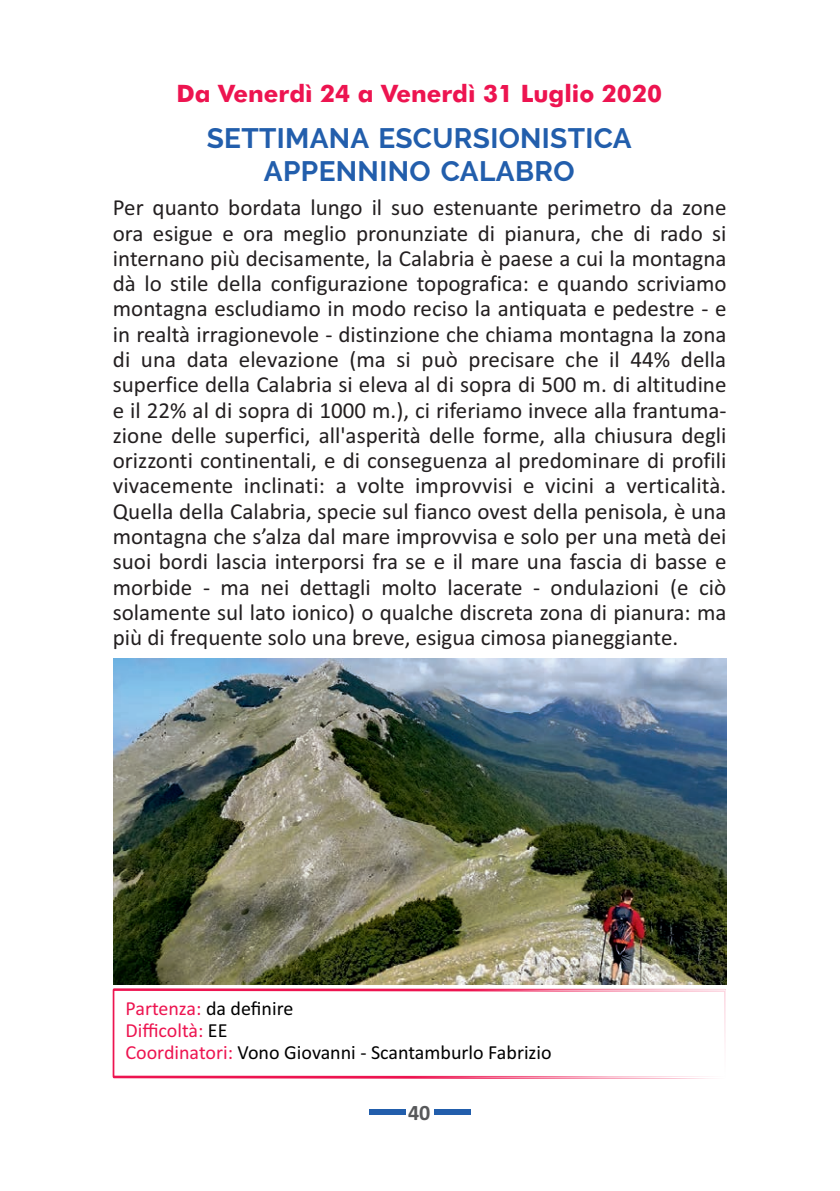
<style>
.page{position:relative;width:840px;height:1191px;background:#fff}
.page>*{position:absolute;margin:0;border:0;box-sizing:border-box;transform-origin:0 0}
.t1{font:700 28px/32.8px "Raleway";letter-spacing:.01em;color:#225eac;text-align:center}
.t2{font:700 24px "Futura BT";color:#ed1450}
.t3{font:23px/25.2px "Calibri";color:#231f20;text-align:justify}
.t4{font:700 22px "Calibri";color:#57585a}
.t5{font:20px/44px "Calibri";color:#000}
.t6{font:20px "Calibri";color:#ed1450}
.s1{color:#ed1450}
.s2{color:#000}
</style>
<div class="page">
<img style="left:113px;top:659px;width:613px;height:325px">
<svg style="left:113px;top:988px;width:612px;height:91px"></svg>
<div style="left:369px;top:1109px;width:36px;height:6px;background:#225eac"></div>
<div style="left:434px;top:1109px;width:36px;height:6px;background:#225eac"></div>
<p class="t2" style="left:176px;top:83px;width:487px">Da Venerdì 24 a Venerdì 31 Luglio 2020</p>
<p class="t1" style="left:206px;top:122px;width:426px">SETTIMANA ESCURSIONISTICA<br>APPENNINO CALABRO</p>
<p class="t3" style="left:113px;top:197px;width:615px">Per quanto bordata lungo il suo estenuante perimetro da zone ora esigue e ora meglio pronunziate di pianura, che di rado si internano più decisamente, la Calabria è paese a cui la montagna dà lo stile della configurazione topografica: e quando scriviamo montagna escludiamo in modo reciso la antiquata e pedestre - e in realtà irragionevole - distinzione che chiama montagna la zona di una data elevazione (ma si può precisare che il 44% della superfice della Calabria si eleva al di sopra di 500 m. di altitudine e il 22% al di sopra di 1000 m.), ci riferiamo invece alla frantuma&shy;zione delle superfici, all'asperità delle forme, alla chiusura degli orizzonti continentali, e di conseguenza al predominare di profili vivacemente inclinati: a volte improvvisi e vicini a verticalità.<br>Quella della Calabria, specie sul fianco ovest della penisola, è una montagna che s’alza dal mare improvvisa e solo per una metà dei suoi bordi lascia interporsi fra se e il mare una fascia di basse e morbide - ma nei dettagli molto lacerate - ondulazioni (e ciò solamente sul lato ionico) o qualche discreta zona di pianura: ma più di frequente solo una breve, esigua cimosa pianeggiante.</p>
<p class="t5" style="left:125px;top:987px;width:427px"><span class="s1">Partenza:</span> da definire<br><span class="s1">Coordinatori:</span> Vono Giovanni - Scantamburlo Fabrizio</p>
<p class="t6" style="left:125px;top:1021px;width:103px">Difficoltà: <span class="s2">EE</span></p>
<p class="t4" style="left:408px;top:1103px;width:24px">40</p>
</div>
